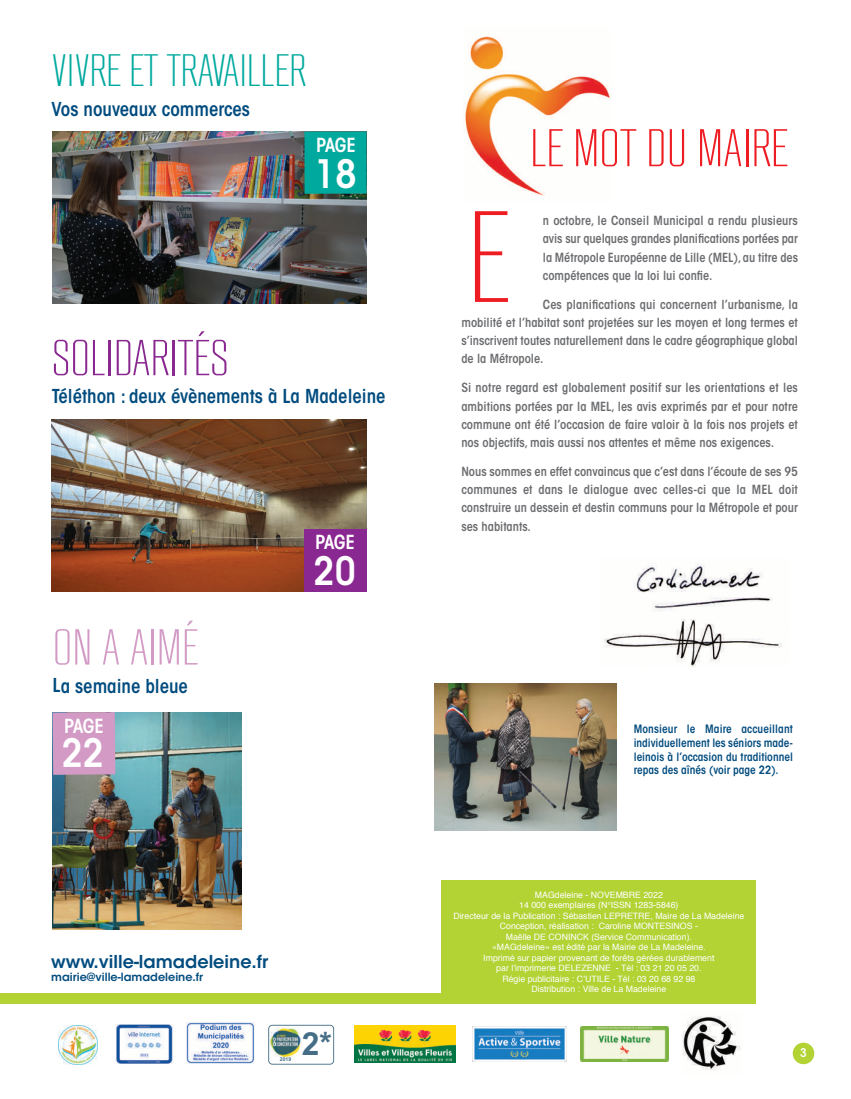
<style>
.page{position:relative;width:851px;height:1099px;background:#fff}
.page>*{position:absolute;margin:0;border:0;box-sizing:border-box;transform-origin:0 0}
.t1{font:300 128.38px "RB No 2";color:#ee1d23}
.t2{font:300 52.5px "RB No 2";color:#ee1d23}
.t3{font:300 50px "RB No 2";color:#892890}
.t4{font:300 50px "RB No 2";color:#d29ac5}
.t5{font:300 45px "RB No 2";color:#00a99e}
.t6{font:600 condensed 38.88px "ITC Avant Garde Std";color:#fff}
.t7{font:700 31.88px "Arial";color:#456e86}
.t8{font:600 condensed 19.25px "ITC Avant Garde Std";letter-spacing:-.03em;color:#fff}
.t9{font:600 condensed 19px "ITC Avant Garde Std";color:#014b7e}
.t10{font:600 17.62px "ITC Avant Garde Std";color:#014b7e}
.t11{font:600 condensed 12.5px/18.2px "ITC Avant Garde Std";color:#6c6d70;text-align:justify}
.t12{font:600 condensed 12px "ITC Avant Garde Std";color:#fff}
.t13{font:600 condensed 11.38px/13.8px "ITC Avant Garde Std";color:#014b7e;text-align:justify}
.t14{font:600 11.25px "ITC Avant Garde Std";color:#014b7e}
.t15{font:8.75px/10.5px "Helvetica";color:#fff;text-align:center}
.t16{font:700 5.25px "Arial";color:#456e86}
</style>
<div class="page">
<img style="left:53px;top:131px;width:313px;height:172px">
<div style="left:792px;top:1042px;width:22px;height:22px;background:#b3d234;border-radius:50%"></div>
<div style="left:0;top:993px;width:749px;height:11px;background:#b3d234"></div>
<div style="left:442px;top:879px;width:313px;height:124px;background:#b3d234"></div>
<img style="left:463px;top:36px;width:148px;height:160px">
<img style="left:604px;top:563px;width:179px;height:103px">
<div style="left:304px;top:131px;width:62px;height:63px;background:#00a99e"></div>
<img style="left:354px;top:1025px;width:101px;height:37px">
<img style="left:187px;top:1022px;width:67px;height:41px">
<img style="left:472px;top:1026px;width:94px;height:35px">
<img style="left:682px;top:1016px;width:59px;height:54px">
<img style="left:580px;top:1026px;width:88px;height:35px">
<svg style="left:268px;top:1024px;width:66px;height:40px"></svg>
<img style="left:270px;top:1027px;width:32px;height:29px">
<img style="left:59px;top:1025px;width:39px;height:39px">
<img style="left:52px;top:420px;width:314px;height:171px">
<div style="left:304px;top:529px;width:62px;height:62px;background:#892890"></div>
<img style="left:53px;top:712px;width:188px;height:217px">
<div style="left:53px;top:712px;width:62px;height:62px;background:#d29ac5"></div>
<img style="left:434px;top:683px;width:182px;height:147px">
<img style="left:116px;top:1024px;width:58px;height:40px">
<h3 class="t5" style="left:52px;top:55px;width:256px">VIVRE ET TRAVAILLER</h3>
<h3 class="t9" style="left:51px;top:101px;width:200px">Vos nouveaux commerces</h3>
<h3 class="t8" style="left:316px;top:137px;width:41px">PAGE</h3>
<h3 class="t6" style="left:314px;top:159px;width:44px">18</h3>
<h3 class="t3" style="left:52px;top:340px;width:179px">SOLIDARITÉS</h3>
<h3 class="t9" style="left:52px;top:389px;width:335px">Téléthon : deux évènements à La Madeleine</h3>
<h3 class="t8" style="left:315px;top:535px;width:41px">PAGE</h3>
<h3 class="t4" style="left:53px;top:629px;width:147px">ON A AIMÉ</h3>
<h3 class="t9" style="left:53px;top:678px;width:137px">La semaine bleue</h3>
<h3 class="t8" style="left:64px;top:718px;width:41px">PAGE</h3>
<h3 class="t6" style="left:62px;top:738px;width:44px">22</h3>
<h3 class="t6" style="left:313px;top:556px;width:44px">20</h3>
<h3 class="t10" style="left:51px;top:955px;width:218px">www.ville-lamadeleine.fr</h3>
<p class="t14" style="left:51px;top:972px;width:153px">mairie@ville-lamadeleine.fr</p>
<p class="t16" style="left:280px;top:1056px;width:13px">2019</p>
<h3 class="t7" style="left:302px;top:1024px;width:32px">2*</h3>
<h2 class="t2" style="left:530px;top:129px;width:259px">LE MOT DU MAIRE</h2>
<h1 class="t1" style="left:468px;top:211px;width:43px">E</h1>
<p class="t11" style="left:542px;top:212px;width:256px">n octobre, le Conseil Municipal a rendu plusieurs avis sur quelques grandes planifications portées par la Métropole Européenne de Lille (MEL), au titre des compétences que la loi lui confie.</p>
<p class="t11" style="left:461px;top:296px;width:338px;text-indent:81px">Ces planifications qui concernent l’urbanisme, la mobilité et l’habitat sont projetées sur les moyen et long termes et s’inscrivent toutes naturellement dans le cadre géographique global de la Métropole.</p>
<p class="t11" style="left:461px;top:380px;width:338px">Si notre regard est globalement positif sur les orientations et les ambitions portées par la MEL, les avis exprimés par et pour notre commune ont été l’occasion de faire valoir à la fois nos projets et nos objectifs, mais aussi nos attentes et même nos exigences.</p>
<p class="t11" style="left:461px;top:463px;width:338px">Nous sommes en effet convaincus que c’est dans l’écoute de ses 95 communes et dans le dialogue avec celles-ci que la MEL doit construire un dessein et destin communs pour la Métropole et pour ses habitants.</p>
<p class="t13" style="left:633px;top:723px;width:161px">Monsieur le Maire accueillant individuellement les séniors made&shy;leinois à l’occasion du traditionnel repas des aînés (voir page 22).</p>
<p class="t15" style="left:453px;top:890px;width:292px">MAGdeleine - NOVEMBRE 2022<br>14 000 exemplaires (N°ISSN 1283-5846)<br>Directeur de la Publication : Sébastien LEPRETRE, Maire de La Madeleine Conception, réalisation : Caroline MONTESINOS -<br>Maëlle DE CONINCK (Service Communication).<br>«MAGdeleine» est édité par la Mairie de La Madeleine.<br>Imprimé sur papier provenant de forêts gérées durablement<br>par lʼimprimerie DELEZENNE - Tél : 03 21 20 05 20.<br>Régie publicitaire : CʼUTILE - Tél : 03 20 68 92 98<br>Distribution : Ville de La Madeleine</p>
<p class="t12" style="left:800px;top:1047px;width:8px">3</p>
</div>
